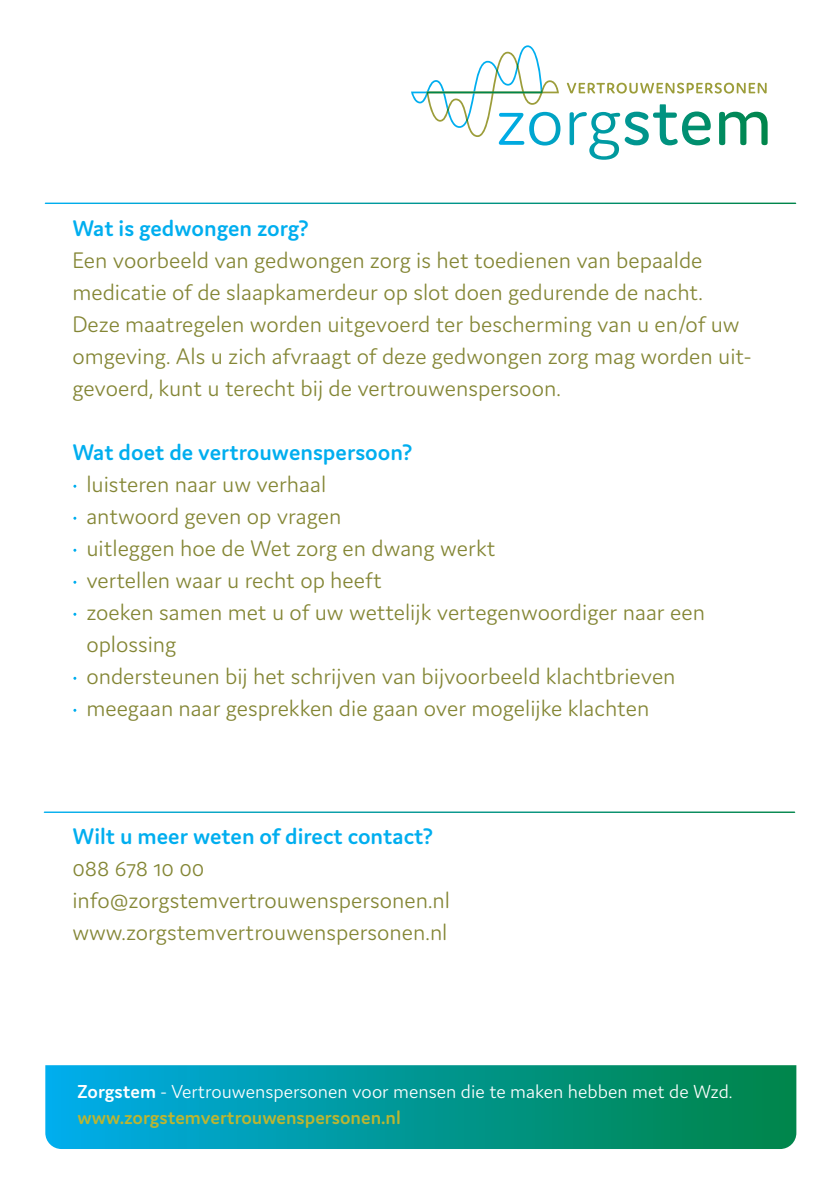
<style>
.page{position:relative;width:840px;height:1191px;background:#fff}
.page>*{position:absolute;margin:0;border:0;box-sizing:border-box;transform-origin:0 0}
.ZS_platte_tekst{font:300 24px/32px "Domus";color:#848635}
.ZS_kopje{font:600 24px "Domus";color:#00aeef}
.t1{font:300 20px/26px "Domus";color:#fff}
.s1{color:#fff}
.s2{font-weight:600}
.s3{font-weight:600;color:#bcb531}
</style>
<div class="page">
<svg style="left:411px;top:45px;width:356px;height:115px"></svg>
<svg style="left:45px;top:1065px;width:750px;height:84px;background:#029897"></svg>
<p class="ZS_kopje" style="left:72px;top:215px;width:238px">Wat is gedwongen zorg?</p>
<p class="ZS_platte_tekst" style="left:72px;top:244px;width:680px">Een voorbeeld van gedwongen zorg is het toedienen van bepaalde medicatie of de slaapkamerdeur op slot doen gedurende de nacht.<br>Deze maatregelen worden uitgevoerd ter bescherming van u en/of uw omgeving. Als u zich afvraagt of deze gedwongen zorg mag worden uit&shy;gevoerd, kunt u terecht bij de vertrouwenspersoon.</p>
<p class="ZS_kopje" style="left:72px;top:439px;width:341px">Wat doet de vertrouwenspersoon?</p>
<p class="ZS_platte_tekst" style="left:72px;top:468px;width:255px"><span class="s1">•</span> luisteren naar uw verhaal</p>
<p class="ZS_platte_tekst" style="left:72px;top:500px;width:270px"><span class="s1">•</span> antwoord geven op vragen</p>
<p class="ZS_platte_tekst" style="left:72px;top:532px;width:424px"><span class="s1">•</span> uitleggen hoe de Wet zorg en dwang werkt</p>
<p class="ZS_platte_tekst" style="left:72px;top:564px;width:311px"><span class="s1">•</span> vertellen waar u recht op heeft</p>
<p class="ZS_platte_tekst" style="left:86px;top:596px;width:620px;text-indent:-14px"><span class="s1">•</span> zoeken samen met u of uw wettelijk vertegenwoordiger naar een oplossing</p>
<p class="ZS_platte_tekst" style="left:72px;top:660px;width:604px"><span class="s1">•</span> ondersteunen bij het schrijven van bijvoorbeeld klachtbrieven</p>
<p class="ZS_platte_tekst" style="left:72px;top:692px;width:578px"><span class="s1">•</span> meegaan naar gesprekken die gaan over mogelijke klachten</p>
<p class="ZS_kopje" style="left:72px;top:823px;width:362px">Wilt u meer weten of direct contact?</p>
<p class="ZS_platte_tekst" style="left:72px;top:852px;width:133px">088 678 10 00</p>
<p class="ZS_platte_tekst" style="left:72px;top:884px;width:379px">info@zorgstemvertrouwenspersonen.nl</p>
<p class="ZS_platte_tekst" style="left:72px;top:916px;width:376px">www.zorgstemvertrouwenspersonen.nl</p>
<p class="t1" style="left:78px;top:1078px;width:656px"><span class="s2">Zorgstem</span> - Vertrouwenspersonen voor mensen die te maken hebben met de Wzd. <span class="s3">www.zorgstemvertrouwenspersonen.nl</span></p>
</div>
